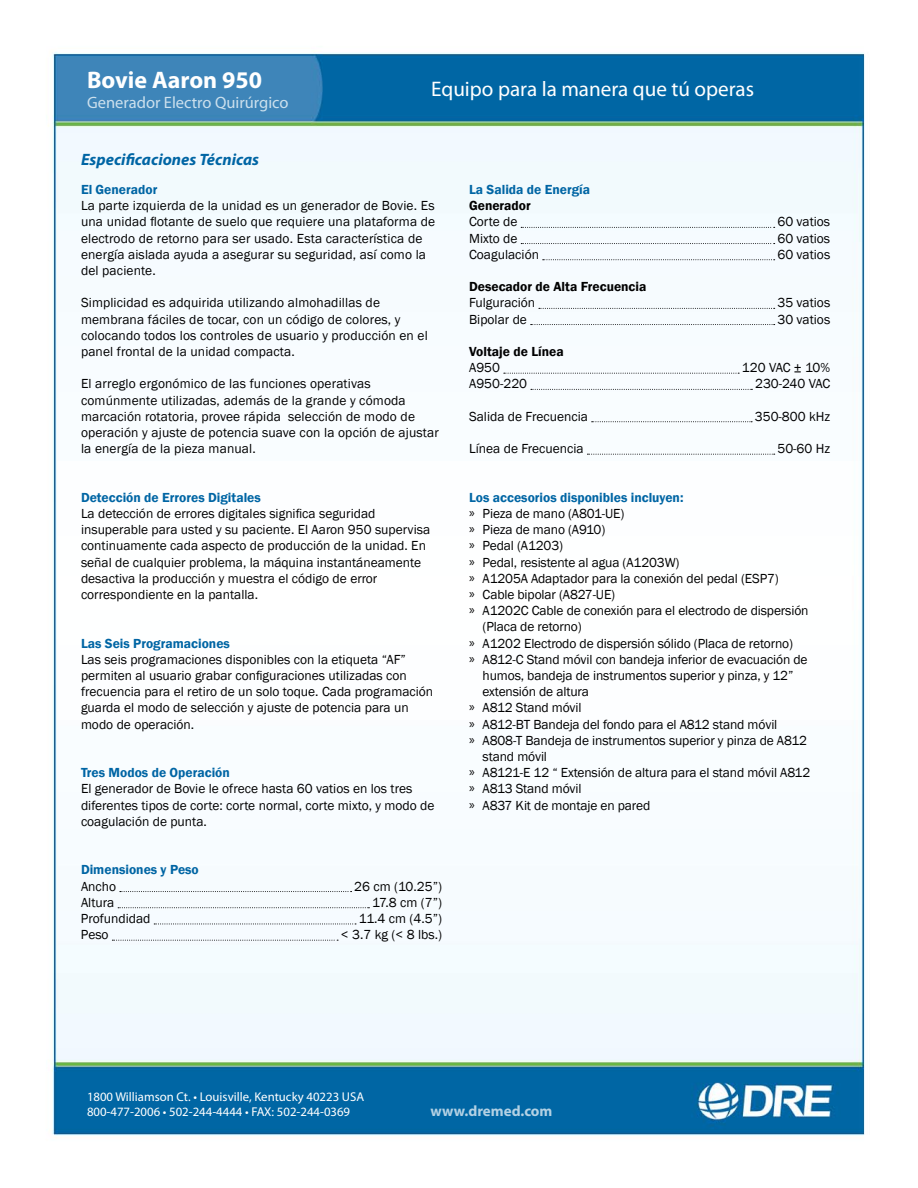
<style>
.page{position:relative;width:918px;height:1188px;background:#fff}
.page>*{position:absolute;margin:0;border:0;box-sizing:border-box;transform-origin:0 0}
.t1{font:700 24px "Myriad Pro";color:#fff}
.t2{font:21.15px "Myriad Pro";color:#fff}
.t3{font:16.5px "Myriad Pro";color:#cce0ed}
.t4{font:italic 700 16.5px "Myriad Pro";color:#0065a4}
.t5{font:700 15px "Myriad Pro";color:#b3d1e4}
.t6{font:13.5px/16.2px "Franklin Gothic";color:#000}
.t7{font:600 13.5px "Franklin Gothic";color:#0065a4}
.t8{font:600 13.5px "Franklin Gothic";color:#000}
.t9{font:12.75px/15.3px "Myriad Pro";color:#fff}
.s1{font-family:"Myriad Pro"}
</style>
<div class="page">
<img style="left:48px;top:52px;width:817px;height:1084px">
<svg style="left:120px;top:891px;width:232px;height:1px"></svg>
<svg style="left:118px;top:907px;width:251px;height:1px"></svg>
<svg style="left:154px;top:924px;width:202px;height:1px"></svg>
<svg style="left:112px;top:940px;width:226px;height:1px"></svg>
<svg style="left:521px;top:227px;width:254px;height:1px"></svg>
<svg style="left:521px;top:243px;width:254px;height:1px"></svg>
<svg style="left:543px;top:259px;width:232px;height:1px"></svg>
<svg style="left:539px;top:308px;width:236px;height:1px"></svg>
<svg style="left:531px;top:324px;width:244px;height:1px"></svg>
<svg style="left:504px;top:373px;width:235px;height:1px"></svg>
<svg style="left:531px;top:389px;width:221px;height:1px"></svg>
<svg style="left:592px;top:421px;width:160px;height:1px"></svg>
<svg style="left:587px;top:454px;width:188px;height:1px"></svg>
<h1 class="t1" style="left:87px;top:65px;width:177px">Bovie Aaron 950</h1>
<p class="t3" style="left:87px;top:92px;width:203px">Generador Electro Quirúrgico</p>
<p class="t4" style="left:81px;top:149px;width:180px">Especificaciones Técnicas</p>
<h2 class="t2" style="left:431px;top:76px;width:325px">Equipo para la manera que tú operas</h2>
<p class="t7" style="left:81px;top:181px;width:78px">El Generador</p>
<p class="t6" style="left:81px;top:198px;width:356px">La parte izquierda de la unidad es un generador de Bovie. Es una unidad flotante de suelo que requiere una plataforma de electrodo de retorno para ser usado. Esta característica de energía aislada ayuda a asegurar su seguridad, así como la del paciente.</p>
<p class="t6" style="left:81px;top:295px;width:348px">Simplicidad es adquirida utilizando almohadillas de membrana fáciles de tocar, con un código de colores, y colocando todos los controles de usuario y producción en el panel frontal de la unidad compacta.</p>
<p class="t6" style="left:81px;top:376px;width:359px">El arreglo ergonómico de las funciones operativas comúnmente utilizadas, además de la grande y cómoda marcación rotatoria, provee rápida selección de modo de operación y ajuste de potencia suave con la opción de ajustar la energía de la pieza manual.</p>
<p class="t7" style="left:81px;top:489px;width:181px">Detección de Errores Digitales</p>
<p class="t6" style="left:81px;top:506px;width:351px">La detección de errores digitales significa seguridad insuperable para usted y su paciente. El Aaron 950 supervisa continuamente cada aspecto de producción de la unidad. En señal de cualquier problema, la máquina instantáneamente desactiva la producción y muestra el código de error correspondiente en la pantalla.</p>
<p class="t7" style="left:81px;top:635px;width:150px">Las Seis Programaciones</p>
<p class="t6" style="left:81px;top:651px;width:354px">Las seis programaciones disponibles con la etiqueta “AF” permiten al usuario grabar configuraciones utilizadas con frecuencia para el retiro de un solo toque. Cada programación guarda el modo de selección y ajuste de potencia para un modo de operación.</p>
<p class="t7" style="left:81px;top:764px;width:150px">Tres Modos de Operación</p>
<p class="t6" style="left:81px;top:781px;width:355px">El generador de Bovie le ofrece hasta 60 vatios en los tres diferentes tipos de corte: corte normal, corte mixto, y modo de coagulación de punta.</p>
<p class="t7" style="left:81px;top:862px;width:119px">Dimensiones y Peso</p>
<p class="t6" style="left:81px;top:878px;width:37px">Ancho</p>
<p class="t6" style="left:354px;top:878px;width:89px">26 cm (10.25”)</p>
<p class="t6" style="left:81px;top:894px;width:35px">Altura</p>
<p class="t6" style="left:372px;top:894px;width:71px">17.8 cm (7”)</p>
<p class="t6" style="left:81px;top:911px;width:71px">Profundidad</p>
<p class="t6" style="left:359px;top:911px;width:85px">11.4 cm (4.5”)</p>
<p class="t6" style="left:81px;top:927px;width:29px">Peso</p>
<p class="t6" style="left:341px;top:927px;width:103px">&lt; 3.7 kg (&lt; 8 lbs.)</p>
<p class="t7" style="left:469px;top:181px;width:123px">La Salida de Energía</p>
<p class="t8" style="left:469px;top:197px;width:63px">Generador</p>
<p class="t6" style="left:469px;top:214px;width:50px">Corte de</p>
<p class="t6" style="left:777px;top:214px;width:54px">60 vatios</p>
<p class="t6" style="left:469px;top:230px;width:50px">Mixto de</p>
<p class="t6" style="left:777px;top:230px;width:54px">60 vatios</p>
<p class="t6" style="left:469px;top:246px;width:71px">Coagulación</p>
<p class="t6" style="left:777px;top:246px;width:54px">60 vatios</p>
<p class="t8" style="left:469px;top:278px;width:179px">Desecador de Alta Frecuencia</p>
<p class="t6" style="left:469px;top:295px;width:68px">Fulguración</p>
<p class="t6" style="left:777px;top:295px;width:54px">35 vatios</p>
<p class="t6" style="left:469px;top:311px;width:59px">Bipolar de</p>
<p class="t6" style="left:777px;top:311px;width:54px">30 vatios</p>
<p class="t8" style="left:469px;top:343px;width:96px">Voltaje de Línea</p>
<p class="t6" style="left:469px;top:360px;width:32px">A950</p>
<p class="t6" style="left:742px;top:360px;width:90px">120 VAC ± 10%</p>
<p class="t6" style="left:469px;top:376px;width:60px">A950-220</p>
<p class="t6" style="left:755px;top:376px;width:77px">230-240 VAC</p>
<p class="t6" style="left:469px;top:408px;width:120px">Salida de Frecuencia</p>
<p class="t6" style="left:755px;top:408px;width:77px">350-800 kHz</p>
<p class="t6" style="left:469px;top:441px;width:116px">Línea de Frecuencia</p>
<p class="t6" style="left:777px;top:441px;width:54px">50-60 Hz</p>
<p class="t7" style="left:469px;top:489px;width:216px">Los accesorios disponibles incluyen:</p>
<p class="t6" style="left:469px;top:506px;width:157px"><span class="s1">Ů</span> Pieza de mano (A801-UE)</p>
<p class="t6" style="left:469px;top:522px;width:138px"><span class="s1">Ů</span> Pieza de mano (A910)</p>
<p class="t6" style="left:469px;top:538px;width:95px"><span class="s1">Ů</span> Pedal (A1203)</p>
<p class="t6" style="left:469px;top:554px;width:212px"><span class="s1">Ů</span> Pedal, resistente al agua (A1203W)</p>
<p class="t6" style="left:469px;top:570px;width:311px"><span class="s1">Ů</span> A1205A Adaptador para la conexión del pedal (ESP7)</p>
<p class="t6" style="left:469px;top:587px;width:148px"><span class="s1">Ů</span> Cable bipolar (A827-UE)</p>
<p class="t6" style="left:469px;top:603px;width:341px"><span class="s1">Ů</span> A1202C Cable de conexión para el electrodo de dispersión</p>
<p class="t6" style="left:483px;top:619px;width:101px">(Placa de retorno)</p>
<p class="t6" style="left:469px;top:635px;width:325px"><span class="s1">Ů</span> A1202 Electrodo de dispersión sólido (Placa de retorno)</p>
<p class="t6" style="left:469px;top:651px;width:340px"><span class="s1">Ů</span> A812-C Stand móvil con bandeja inferior de evacuación de</p>
<p class="t6" style="left:483px;top:668px;width:312px">humos, bandeja de instrumentos superior y pinza, y 12”</p>
<p class="t6" style="left:483px;top:684px;width:108px">extensión de altura</p>
<p class="t6" style="left:469px;top:700px;width:114px"><span class="s1">Ů</span> A812 Stand móvil</p>
<p class="t6" style="left:469px;top:716px;width:310px"><span class="s1">Ů</span> A812-BT Bandeja del fondo para el A812 stand móvil</p>
<p class="t6" style="left:469px;top:732px;width:339px"><span class="s1">Ů</span> A808-T Bandeja de instrumentos superior y pinza de A812</p>
<p class="t6" style="left:483px;top:749px;width:66px">stand móvil</p>
<p class="t6" style="left:469px;top:765px;width:343px"><span class="s1">Ů</span> A8121-E 12 “ Extensión de altura para el stand móvil A812</p>
<p class="t6" style="left:469px;top:781px;width:114px"><span class="s1">Ů</span> A813 Stand móvil</p>
<p class="t6" style="left:469px;top:797px;width:183px"><span class="s1">Ů</span> A837 Kit de montaje en pared</p>
<p class="t9" style="left:87px;top:1089px;width:279px">1800 Williamson Ct. • Louisville, Kentucky 40223 USA<br>800-477-2006 • 502-244-4444 • FAX: 502-244-0369</p>
<p class="t5" style="left:431px;top:1101px;width:124px">www.dremed.com</p>
</div>
